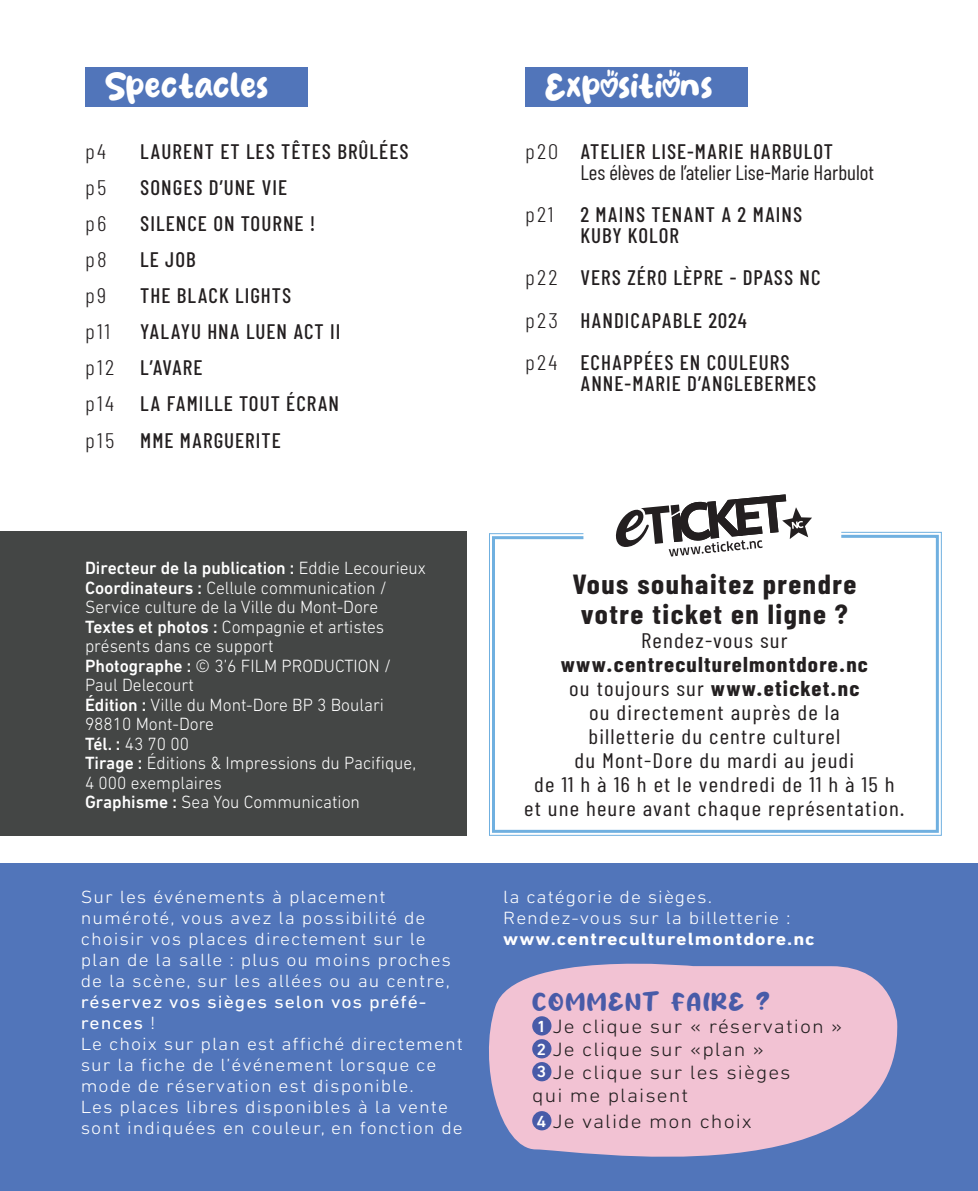
<style>
.page{position:relative;width:978px;height:1191px;background:#fff}
.page>*{position:absolute;margin:0;border:0;box-sizing:border-box;transform-origin:0 0}
.t1{font:39px "Huglove";color:#fff}
.t2{font:700 27px/30px "Barlow Condensed";letter-spacing:.05em;color:#231f20;text-align:center;scale:1.1 1}
.t3{font:26.1px "Huglove";letter-spacing:.05em;color:#485ba8;scale:1.1 1}
.t4{font:500 21px/36px "Barlow Condensed";letter-spacing:.05em;color:#231f20}
.t5{font:21px/24px "Barlow Condensed";letter-spacing:.05em;color:#231f20;text-align:center;scale:1.1 1}
.t6{font:21px "Barlow Condensed";color:#231f20}
.t7{font:300 21px/36px "Barlow Condensed";letter-spacing:.1em;color:#231f20;scale:1.1 1}
.t8{font:300 19.5px/22.8px "DIN Next LT Pro";letter-spacing:.05em;color:#231f20;scale:1.1 1}
.t9{font:300 18px/21px "DIN Next LT Pro";letter-spacing:.05em;color:#fff;scale:1.1 1}
.t10{font:300 18px/19.5px "DIN Next LT Pro";color:#fff}
.t11{font:700 18px "DIN Next LT Pro";letter-spacing:.05em;color:#fff;scale:1.1 1}
.s1{font-weight:500}
.s2{font-weight:400}
.s3{font-weight:700}
.s4{font-weight:500;font-size:16.2px;color:#fff}
</style>
<div class="page">
<hr style="left:977px;top:0;width:1px;height:1191px;background:#fcf6eb">
<div style="left:0;top:863px;width:978px;height:328px;background:#5175ba"></div>
<div style="left:0;top:532px;width:466px;height:304px;background:#444645"></div>
<svg style="left:616px;top:494px;width:196px;height:37px"></svg>
<svg style="left:489px;top:531px;width:453px;height:305px"></svg>
<svg style="left:489px;top:963px;width:409px;height:194px;fill:#f2c2d3"></svg>
<div style="left:532px;top:1016px;width:19px;height:19px;background:#485ba8;border-radius:50%"></div>
<div style="left:532px;top:1039px;width:19px;height:19px;background:#485ba8;border-radius:50%"></div>
<div style="left:532px;top:1062px;width:19px;height:19px;background:#485ba8;border-radius:50%"></div>
<div style="left:532px;top:1111px;width:19px;height:19px;background:#485ba8;border-radius:50%"></div>
<div style="left:85px;top:67px;width:222px;height:39px;background:#5175ba"></div>
<div style="left:525px;top:67px;width:223px;height:39px;background:#5175ba"></div>
<h1 class="t1" style="left:104px;top:70px;width:166px">Spectacles</h1>
<h1 class="t1" style="left:545px;top:70px;width:169px">Expositions</h1>
<p class="t7" style="left:85px;top:133px;width:28px">p4 p5 p6 p8 p9 p11 p12 p14 p15</p>
<p class="t4" style="left:140px;top:133px;width:270px">LAURENT ET LES TÊTES BRÛLÉES<br>SONGES D’UNE VIE<br>SILENCE ON TOURNE !<br>LE JOB<br>THE BLACK LIGHTS<br>YALAYU HNA LUEN ACT II<br>L’AVARE<br>LA FAMILLE TOUT ÉCRAN<br>MME MARGUERITE</p>
<p class="t7" style="left:525px;top:133px;width:31px">p20</p>
<p class="t7" style="left:525px;top:196px;width:27px">p21</p>
<p class="t7" style="left:525px;top:256px;width:32px;line-height:42px;text-align:justify">p22 p23 p24</p>
<p class="t4" style="left:580px;top:133px;width:254px">ATELIER LISE-MARIE HARBULOT</p>
<p class="t6" style="left:580px;top:160px;width:295px">Les élèves de l’atelier Lise-Marie Harbulot</p>
<p class="t4" style="left:580px;top:204px;width:223px;line-height:21px">2 MAINS TENANT A 2 MAINS<br>KUBY KOLOR</p>
<p class="t4" style="left:580px;top:256px;width:242px;line-height:42px">VERS ZÉRO LÈPRE - DPASS NC<br>HANDICAPABLE 2024<br>ECHAPPÉES EN COULEURS</p>
<p class="t4" style="left:580px;top:364px;width:237px">ANNE-MARIE D’ANGLEBERMES</p>
<p class="t10" style="left:85px;top:558px;width:342px"><span class="s1">Directeur de la publication :</span> Eddie Lecourieux<br><span class="s1">Coordinateurs :</span> Cellule communication /<br>Service culture de la Ville du Mont-Dore<br><span class="s1">Textes et photos :</span> Compagnie et artistes présents dans ce support<br><span class="s1">Photographe :</span> © 3’6 FILM PRODUCTION /<br>Paul Delecourt<br><span class="s1">Édition :</span> Ville du Mont-Dore BP 3 Boulari<br>98810 Mont-Dore<br><span class="s1">Tél. :</span> 43 70 00<br><span class="s1">Tirage :</span> Éditions &amp; Impressions du Pacifique,<br>4 000 exemplaires<br><span class="s1">Graphisme :</span> Sea You Communication</p>
<p class="t9" style="left:81px;top:885px;width:338px">Sur les événements à placement numéroté, vous avez la possibilité de choisir vos places directement sur le plan de la salle : plus ou moins proches de la scène, sur les allées ou au centre,</p>
<p class="t9" style="left:81px;top:990px;width:349px"><span class="s2">réservez vos sièges selon vos préfé&shy;rences</span> !<br>Le choix sur plan est affiché directement sur la fiche de l’événement lorsque ce mode de réservation est disponible.<br>Les places libres disponibles à la vente sont indiquées en couleur, en fonction de</p>
<h2 class="t2" style="left:572px;top:568px;width:260px">Vous souhaitez prendre votre ticket en ligne ?</h2>
<p class="t5" style="left:641px;top:628px;width:135px">Rendez-vous sur</p>
<p class="t5" style="left:524px;top:652px;width:347px"><span class="s3">www.centreculturelmontdore.nc<br></span>ou toujours sur <span class="s3">www.eticket.nc<br></span>ou directement auprès de la<br>billetterie du centre culturel<br>du Mont-Dore du mardi au jeudi<br>de 11 h à 16 h et le vendredi de 11 h à 15 h et une heure avant chaque représentation.</p>
<p class="t9" style="left:503px;top:885px;width:263px">la catégorie de sièges.<br>Rendez-vous sur la billetterie :</p>
<p class="t11" style="left:503px;top:928px;width:285px">www.centreculturelmontdore.nc</p>
<h3 class="t3" style="left:532px;top:989px;width:218px">COMMENT FAIRE ?</h3>
<p class="t8" style="left:532px;top:1015px;width:284px"><span class="s4">1</span> Je clique sur « réservation »<br><span class="s4">2</span> Je clique sur «plan »<br><span class="s4">3</span> Je clique sur les sièges<br>qui me plaisent</p>
<p class="t8" style="left:537px;top:1110px;width:197px"><span class="s4">4</span> Je valide mon choix</p>
</div>
